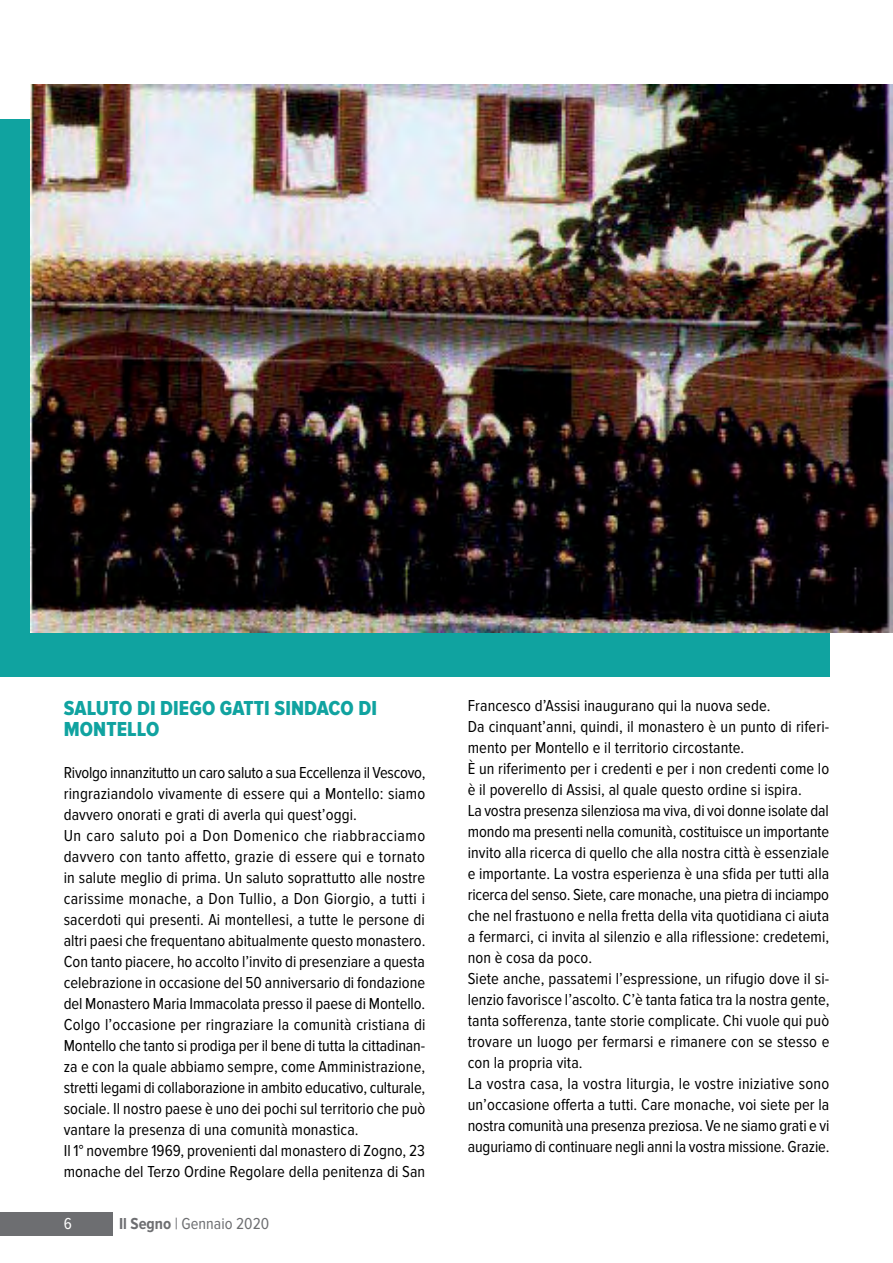
<style>
.page{position:relative;width:893px;height:1263px;background:#fff}
.page>*{position:absolute;margin:0;border:0;box-sizing:border-box;transform-origin:0 0}
.t1{font:21px/21px "Proxima Nova Cond Extrabld";letter-spacing:.005em;color:#10a3a0}
.t2{font:16.5px/21px "Proxima Nova Cond";letter-spacing:.005em;color:#000;text-align:justify}
.t3{font:16.5px "Proxima Nova Cond";color:#6d6e71}
.t4{font:16.5px "Proxima Nova Cond";color:#fff}
.s1{font-weight:700}
</style>
<div class="page">
<div style="left:0;top:1212px;width:113px;height:23px;background:#6d6e71"></div>
<div style="left:0;top:119px;width:829px;height:557px;background:#10a3a0"></div>
<img style="left:31px;top:84px;width:862px;height:548px">
<p class="t1" style="left:64px;top:698px;width:315px">SALUTO DI DIEGO GATTI SINDACO DI<br>MONTELLO</p>
<p class="t2" style="left:64px;top:762px;width:363px">Rivolgo innanzitutto un caro saluto a sua Eccellenza il Vescovo, ringraziandolo vivamente di essere qui a Montello: siamo davvero onorati e grati di averla qui quest’oggi.</p>
<p class="t2" style="left:64px;top:825px;width:363px">Un caro saluto poi a Don Domenico che riabbracciamo davvero con tanto affetto, grazie di essere qui e tornato in salute meglio di prima. Un saluto soprattutto alle nostre carissime monache, a Don Tullio, a Don Giorgio, a tutti i sacerdoti qui presenti. Ai montellesi, a tutte le persone di altri paesi che frequentano abitualmente questo monastero.<br>Con tanto piacere, ho accolto l’invito di presenziare a questa celebrazione in occasione del 50 anniversario di fondazione del Monastero Maria Immacolata presso il paese di Montello.</p>
<p class="t2" style="left:64px;top:1014px;width:363px">Colgo l’occasione per ringraziare la comunità cristiana di Montello che tanto si prodiga per il bene di tutta la cittadinan&shy;za e con la quale abbiamo sempre, come Amministrazione, stretti legami di collaborazione in ambito educativo, culturale, sociale. Il nostro paese è uno dei pochi sul territorio che può vantare la presenza di una comunità monastica.</p>
<p class="t2" style="left:64px;top:1140px;width:363px">Il 1° novembre 1969, provenienti dal monastero di Zogno, 23 monache del Terzo Ordine Regolare della penitenza di San</p>
<p class="t4" style="left:64px;top:1214px;width:10px">6</p>
<p class="t3" style="left:119px;top:1214px;width:152px"><span class="s1">Il Segno</span> | Gennaio 2020</p>
<p class="t2" style="left:468px;top:695px;width:304px">Francesco d’Assisi inaugurano qui la nuova sede.</p>
<p class="t2" style="left:468px;top:716px;width:363px">Da cinquant’anni, quindi, il monastero è un punto di riferi&shy;mento per Montello e il territorio circostante.</p>
<p class="t2" style="left:468px;top:758px;width:363px">È un riferimento per i credenti e per i non credenti come lo è il poverello di Assisi, al quale questo ordine si ispira.</p>
<p class="t2" style="left:468px;top:800px;width:363px">La vostra presenza silenziosa ma viva, di voi donne isolate dal mondo ma presenti nella comunità, costituisce un importante invito alla ricerca di quello che alla nostra città è essenziale e importante. La vostra esperienza è una sfida per tutti alla ricerca del senso. Siete, care monache, una pietra di inciampo che nel frastuono e nella fretta della vita quotidiana ci aiuta a fermarci, ci invita al silenzio e alla riflessione: credetemi, non è cosa da poco.</p>
<p class="t2" style="left:468px;top:968px;width:363px">Siete anche, passatemi l’espressione, un rifugio dove il si&shy;lenzio favorisce l’ascolto. C’è tanta fatica tra la nostra gente, tanta sofferenza, tante storie complicate. Chi vuole qui può trovare un luogo per fermarsi e rimanere con se stesso e con la propria vita.</p>
<p class="t2" style="left:468px;top:1073px;width:363px">La vostra casa, la vostra liturgia, le vostre iniziative sono un’occasione offerta a tutti. Care monache, voi siete per la nostra comunità una presenza preziosa. Ve ne siamo grati e vi auguriamo di continuare negli anni la vostra missione. Grazie.</p>
</div>
